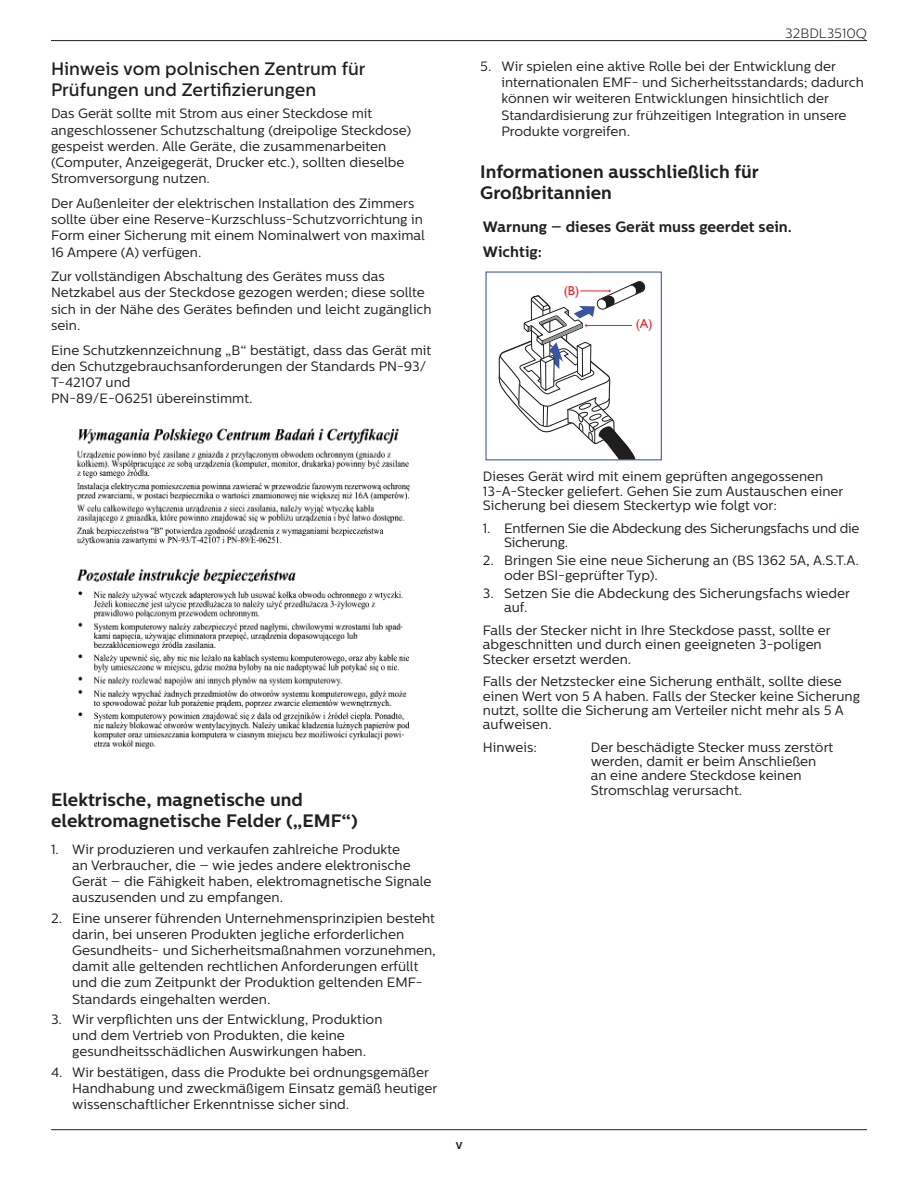
<style>
.page{position:relative;width:918px;height:1188px;background:#fff}
.page>*{position:absolute;margin:0;border:0;box-sizing:border-box;transform-origin:0 0}
.Head_Safty_2{font:700 18px/21.6px "Centrale Sans";color:#231f20}
.Body{font:500 18px/21.6px "Centrale Sans";color:#231f20}
.Body_Bold{font:700 15px "Centrale Sans";color:#231f20}
.Body_Safty{font:13.5px/16.2px "Centrale Sans";color:#231f20}
.Body_Safty-2{font:13.5px/14.2px "Centrale Sans";letter-spacing:-.02em;color:#231f20}
.t1{font:300 13.5px "Centrale Sans";color:#231f20}
.t2{font:500 13.5px "Centrale Sans";color:#231f20}
.t3{font:12.9px "Gill Sans";color:#ed1f26}
</style>
<div class="page">
<hr style="left:51px;top:40px;width:816px;height:1px;background:#231f20">
<hr style="left:51px;top:1129px;width:816px;height:1px;background:#231f20">
<img style="left:76px;top:428px;width:334px;height:321px">
<div style="left:486px;top:272px;width:176px;height:188px;border:1px solid #3a54a4"></div>
<svg style="left:498px;top:281px;width:148px;height:178px"></svg>
<p class="Body" style="left:51px;top:58px;width:316px">Hinweis vom polnischen Zentrum für<br>Prüfungen und Zertifizierungen</p>
<p class="Body_Safty" style="left:51px;top:106px;width:362px">Das Gerät sollte mit Strom aus einer Steckdose mit angeschlossener Schutzschaltung (dreipolige Steckdose) gespeist werden. Alle Geräte, die zusammenarbeiten (Computer, Anzeigegerät, Drucker etc.), sollten dieselbe Stromversorgung nutzen.</p>
<p class="Body_Safty" style="left:51px;top:195px;width:376px">Der Außenleiter der elektrischen Installation des Zimmers sollte über eine Reserve-Kurzschluss-Schutzvorrichtung in Form einer Sicherung mit einem Nominalwert von maximal 16 Ampere (A) verfügen.</p>
<p class="Body_Safty" style="left:51px;top:269px;width:382px">Zur vollständigen Abschaltung des Gerätes muss das Netzkabel aus der Steckdose gezogen werden; diese sollte sich in der Nähe des Gerätes befinden und leicht zugänglich sein.</p>
<p class="Body_Safty" style="left:51px;top:342px;width:382px">Eine Schutzkennzeichnung „B“ bestätigt, dass das Gerät mit den Schutzgebrauchsanforderungen der Standards PN-93/ T-42107 und<br>PN-89/E-06251 übereinstimmt.</p>
<p class="t1" style="left:785px;top:26px;width:83px">32BDL3510Q</p>
<p class="Body_Safty" style="left:502px;top:58px;width:364px;text-indent:-21px">5. Wir spielen eine aktive Rolle bei der Entwicklung der internationalen EMF- und Sicherheitsstandards; dadurch können wir weiteren Entwicklungen hinsichtlich der Standardisierung zur frühzeitigen Integration in unsere Produkte vorgreifen.</p>
<p class="Head_Safty_2" style="left:480px;top:161px;width:280px">Informationen ausschließlich für<br>Großbritannien</p>
<p class="Body_Bold" style="left:483px;top:217px;width:311px">Warnung – dieses Gerät muss geerdet sein.</p>
<p class="Body_Bold" style="left:483px;top:242px;width:61px">Wichtig:</p>
<p class="t3" style="left:564px;top:283px;width:17px">(B)</p>
<p class="t3" style="left:636px;top:316px;width:18px">(A)</p>
<p class="Head_Safty_2" style="left:51px;top:789px;width:308px">Elektrische, magnetische und elektromagnetische Felder („EMF“)</p>
<p class="Body_Safty" style="left:72px;top:841px;width:361px;text-indent:-21px">1. Wir produzieren und verkaufen zahlreiche Produkte<br>an Verbraucher, die – wie jedes andere elektronische Gerät – die Fähigkeit haben, elektromagnetische Signale auszusenden und zu empfangen.</p>
<p class="Body_Safty" style="left:72px;top:910px;width:365px;text-indent:-21px">2. Eine unserer führenden Unternehmensprinzipien besteht darin, bei unseren Produkten jegliche erforderlichen Gesundheits- und Sicherheitsmaßnahmen vorzunehmen, damit alle geltenden rechtlichen Anforderungen erfüllt und die zum Zeitpunkt der Produktion geltenden EMF-Standards eingehalten werden.</p>
<p class="Body_Safty" style="left:72px;top:1011px;width:312px;text-indent:-21px">3. Wir verpflichten uns der Entwicklung, Produktion und dem Vertrieb von Produkten, die keine gesundheitsschädlichen Auswirkungen haben.</p>
<p class="Body_Safty" style="left:72px;top:1064px;width:366px;text-indent:-21px">4. Wir bestätigen, dass die Produkte bei ordnungsgemäßer<br>Handhabung und zweckmäßigem Einsatz gemäß heutiger wissenschaftlicher Erkenntnisse sicher sind.</p>
<p class="t2" style="left:456px;top:1137px;width:9px">v</p>
<p class="Body_Safty" style="left:483px;top:470px;width:362px;line-height:14.2px">Dieses Gerät wird mit einem geprüften angegossenen<br>13-A-Stecker geliefert. Gehen Sie zum Austauschen einer<br>Sicherung bei diesem Steckertyp wie folgt vor:</p>
<p class="Body_Safty-2" style="left:504px;top:521px;width:357px;text-indent:-21px">1. Entfernen Sie die Abdeckung des Sicherungsfachs und die<br>Sicherung.</p>
<p class="Body_Safty" style="left:504px;top:554px;width:356px;line-height:14.2px;text-indent:-21px">2. Bringen Sie eine neue Sicherung an (BS 1362 5A, A.S.T.A. oder BSI-geprüfter Typ).</p>
<p class="Body_Safty" style="left:504px;top:586px;width:347px;line-height:14.2px;text-indent:-21px">3. Setzen Sie die Abdeckung des Sicherungsfachs wieder auf.</p>
<p class="Body_Safty" style="left:483px;top:623px;width:349px;line-height:14.2px">Falls der Stecker nicht in Ihre Steckdose passt, sollte er abgeschnitten und durch einen geeigneten 3-poligen<br>Stecker ersetzt werden.</p>
<p class="Body_Safty" style="left:483px;top:675px;width:379px;line-height:14.2px">Falls der Netzstecker eine Sicherung enthält, sollte diese einen Wert von 5 A haben. Falls der Stecker keine Sicherung nutzt, sollte die Sicherung am Verteiler nicht mehr als 5 A aufweisen.</p>
<p class="Body_Safty" style="left:483px;top:739px;width:55px">Hinweis:</p>
<p class="Body_Safty" style="left:591px;top:740px;width:244px;line-height:14.2px">Der beschädigte Stecker muss zerstört werden, damit er beim Anschließen an eine andere Steckdose keinen<br>Stromschlag verursacht.</p>
</div>
